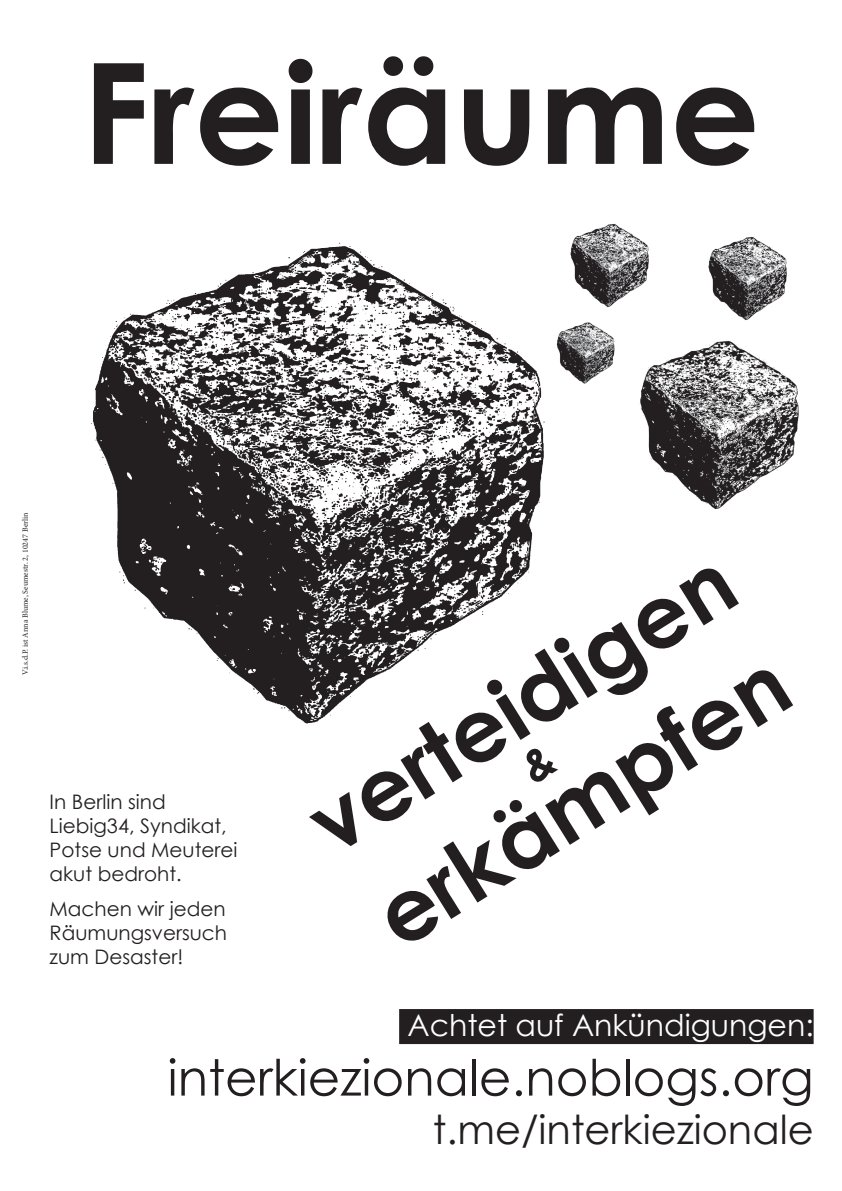
<style>
.page{position:relative;width:842px;height:1191px;background:#fff}
.page>*{position:absolute;margin:0;border:0;box-sizing:border-box;transform-origin:0 0}
.t1{font:700 140px "Century Gothic";color:#231f20}
.t2{font:700 88px/115px "Century Gothic";color:#231f20}
.t3{font:50px "Century Gothic";color:#231f20}
.t4{font:40px "Century Gothic";color:#231f20}
.t5{font:30px "Century Gothic";color:#fff}
.t6{font:20px/24px "Century Gothic";color:#231f20}
.t7{font:8px "Minion Pro";color:#231f20}
</style>
<div class="page">
<img style="left:91px;top:242px;width:454px;height:482px">
<img style="left:639px;top:341px;width:160px;height:169px">
<img style="left:570px;top:223px;width:79px;height:84px">
<img style="left:556px;top:322px;width:59px;height:62px">
<img style="left:708px;top:236px;width:79px;height:84px">
<div style="left:399px;top:1009px;width:415px;height:35px;background:#231f20"></div>
<h1 class="t1" style="left:82px;top:7px;width:679px">Freiräume</h1>
<p class="t7" style="left:20px;top:675px;width:164px;rotate:-90deg">V.i.s.d.P. ist Anna Blume, Seumestr. 2, 10247 Berlin</p>
<p class="t6" style="left:50px;top:789px;width:189px">In Berlin sind<br>Liebig34, Syndikat,<br>Potse und Meuterei akut bedroht.</p>
<p class="t6" style="left:50px;top:897px;width:179px;text-align:justify">Machen wir jeden Räumungsversuch zum Desaster!</p>
<h2 class="t2" style="left:284px;top:778px;width:485px;rotate:-32deg">verteidigen erkämpfen</h2>
<h3 class="t5" style="left:407px;top:1003px;width:408px">Achtet auf Ankündigungen:</h3>
<h3 class="t3" style="left:168px;top:1042px;width:648px">interkiezionale.noblogs.org</h3>
<h3 class="t4" style="left:433px;top:1101px;width:382px">t.me/interkiezionale</h3>
</div>
